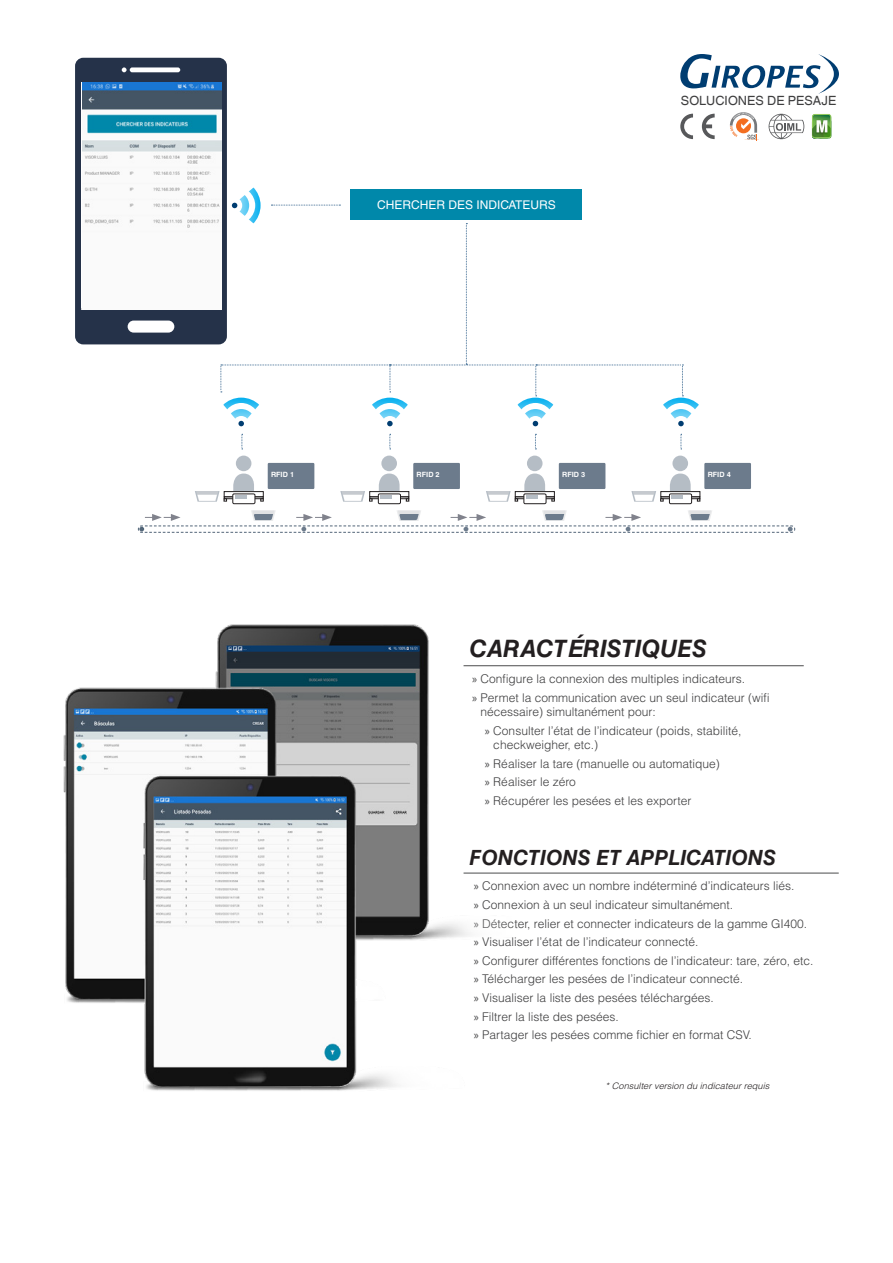
<style>
.page{position:relative;width:893px;height:1263px;background:#fff}
.page>*{position:absolute;margin:0;border:0;box-sizing:border-box;transform-origin:0 0}
.t1{font:italic 700 24px "Helvetica LT Std";color:#231f20}
.t2{font:italic 700 21px "Helvetica LT Std";letter-spacing:.005em;color:#231f20}
.t3{font:12.75px "Helvetica World";letter-spacing:.005em;color:#3e3e3f}
.t4{font:300 12px/18.6px "Helvetica LT Std";color:#3e3e3f}
.t5{font:12px "Helvetica LT Std";color:#fff}
.t6{font:italic 300 8.85px "Helvetica LT Std";color:#231f20;scale:1.04 1}
.t7{font:700 7.2px "Helvetica World";letter-spacing:.005em;color:#fff}
.s1{font-family:"Myriad Pro";font-weight:400}
</style>
<div class="page">
<svg style="left:769px;top:114px;width:35px;height:25px"></svg>
<img style="left:811px;top:115px;width:21px;height:22px">
<svg style="left:812px;top:114px;width:19px;height:25px"></svg>
<svg style="left:730px;top:112px;width:29px;height:29px"></svg>
<svg style="left:680px;top:114px;width:35px;height:25px"></svg>
<svg style="left:680px;top:54px;width:159px;height:40px"></svg>
<hr style="left:464px;top:665px;width:340px;height:1px;background:#4b4c4d">
<div style="left:236px;top:456px;width:15px;height:15px;background:#b5bdc5;border-radius:50%"></div>
<svg style="left:233px;top:473px;width:21px;height:18px"></svg>
<div style="left:381px;top:456px;width:16px;height:15px;background:#b5bdc5;border-radius:50%"></div>
<svg style="left:379px;top:473px;width:21px;height:18px"></svg>
<svg style="left:232px;top:493px;width:24px;height:2px"></svg>
<div style="left:224px;top:491px;width:39px;height:6px;border:1px solid #231f20"></div>
<div style="left:224px;top:497px;width:39px;height:2px;border:1px solid #231f20"></div>
<svg style="left:195px;top:491px;width:32px;height:11px"></svg>
<div style="left:233px;top:494px;width:22px;height:10px;background:#fff"></div>
<div style="left:233px;top:494px;width:22px;height:10px;border:1px solid #231f20"></div>
<hr style="left:235px;top:495px;width:11px;height:4px;background:#b5bdc5">
<svg style="left:377px;top:493px;width:24px;height:2px"></svg>
<div style="left:370px;top:491px;width:39px;height:6px;border:1px solid #231f20"></div>
<div style="left:370px;top:497px;width:39px;height:2px;border:1px solid #231f20"></div>
<svg style="left:340px;top:491px;width:32px;height:11px"></svg>
<div style="left:378px;top:494px;width:22px;height:10px;background:#fff"></div>
<div style="left:378px;top:494px;width:23px;height:10px;border:1px solid #231f20"></div>
<hr style="left:380px;top:495px;width:12px;height:4px;background:#b5bdc5">
<div style="left:268px;top:463px;width:46px;height:26px;background:#6c7b8c"></div>
<div style="left:413px;top:463px;width:47px;height:26px;background:#6c7b8c"></div>
<svg style="left:242px;top:434px;width:1px;height:15px"></svg>
<svg style="left:389px;top:434px;width:2px;height:15px"></svg>
<div style="left:527px;top:456px;width:16px;height:15px;background:#b5bdc5;border-radius:50%"></div>
<svg style="left:524px;top:473px;width:21px;height:18px"></svg>
<svg style="left:523px;top:493px;width:24px;height:2px"></svg>
<div style="left:515px;top:491px;width:39px;height:6px;border:1px solid #231f20"></div>
<div style="left:515px;top:497px;width:39px;height:2px;border:1px solid #231f20"></div>
<svg style="left:486px;top:491px;width:32px;height:11px"></svg>
<div style="left:524px;top:494px;width:22px;height:10px;background:#fff"></div>
<div style="left:524px;top:494px;width:22px;height:10px;border:1px solid #231f20"></div>
<hr style="left:526px;top:495px;width:11px;height:4px;background:#b5bdc5">
<div style="left:559px;top:463px;width:46px;height:26px;background:#6c7b8c"></div>
<svg style="left:535px;top:434px;width:1px;height:15px"></svg>
<svg style="left:251px;top:510px;width:545px;height:23px"></svg>
<div style="left:672px;top:456px;width:16px;height:15px;background:#b5bdc5;border-radius:50%"></div>
<svg style="left:670px;top:473px;width:21px;height:18px"></svg>
<svg style="left:669px;top:493px;width:23px;height:1px"></svg>
<div style="left:661px;top:491px;width:39px;height:6px;border:1px solid #231f20"></div>
<div style="left:661px;top:497px;width:39px;height:2px;border:1px solid #231f20"></div>
<svg style="left:631px;top:491px;width:32px;height:11px"></svg>
<div style="left:669px;top:494px;width:23px;height:10px;background:#fff"></div>
<div style="left:669px;top:494px;width:23px;height:10px;border:1px solid #231f20"></div>
<hr style="left:671px;top:495px;width:12px;height:4px;background:#b5bdc5">
<div style="left:704px;top:463px;width:47px;height:26px;background:#6c7b8c"></div>
<svg style="left:681px;top:434px;width:1px;height:15px"></svg>
<svg style="left:215px;top:187px;width:484px;height:239px"></svg>
<hr style="left:464px;top:873px;width:375px;height:1px;background:#4b4c4d">
<img style="left:63px;top:514px;width:448px;height:577px">
<div style="left:350px;top:189px;width:232px;height:31px;background:#08a"></div>
<div style="left:75px;top:58px;width:152px;height:286px;background:#253249;border-radius:8px"></div>
<div style="left:128px;top:321px;width:46px;height:12px;background:#fff;border-radius:6px"></div>
<div style="left:130px;top:67px;width:50px;height:5px;background:#fff;border-radius:2px"></div>
<svg style="left:122px;top:67px;width:5px;height:5px"></svg>
<img style="left:82px;top:83px;width:139px;height:226px">
<p class="t5" style="left:377px;top:198px;width:180px">CHERCHER DES INDICATEURS</p>
<p class="t3" style="left:681px;top:94px;width:157px">SOLUCIONES DE PESAJE</p>
<p class="t7" style="left:271px;top:470px;width:25px">RFID 1</p>
<p class="t7" style="left:417px;top:470px;width:25px">RFID 2</p>
<p class="t7" style="left:562px;top:470px;width:25px">RFID 3</p>
<p class="t7" style="left:708px;top:470px;width:25px">RFID 4</p>
<h1 class="t1" style="left:470px;top:634px;width:239px">CARACTÉRISTIQUES</h1>
<p class="t4" style="left:472px;top:669px;width:299px"><span class="s1">»</span> Configure la connexion des multiples indicateurs.<br><span class="s1">»</span> Permet la communication avec un seul indicateur (wifi</p>
<p class="t4" style="left:485px;top:702px;width:258px;text-indent:-4px">nécessaire) simultanément pour:<br><span class="s1">»</span> Consulter l’état de l’indicateur (poids, stabilité,</p>
<p class="t4" style="left:485px;top:735px;width:237px;text-indent:9px">checkweigher, etc.)<br><span class="s1">»</span> Réaliser la tare (manuelle ou automatique) <span class="s1">»</span> Réaliser le zéro<br><span class="s1">»</span> Récupérer les pesées et les exporter</p>
<h2 class="t2" style="left:470px;top:844px;width:308px">FONCTIONS ET APPLICATIONS</h2>
<p class="t4" style="left:474px;top:876px;width:341px"><span class="s1">»</span> Connexion avec un nombre indéterminé d’indicateurs liés.<br><span class="s1">»</span> Connexion à un seul indicateur simultanément.<br><span class="s1">»</span> Détecter, relier et connecter indicateurs de la gamme GI400. <span class="s1">»</span> Visualiser l’état de l’indicateur connecté.<br><span class="s1">»</span> Configurer différentes fonctions de l’indicateur: tare, zéro, etc. <span class="s1">»</span> Télécharger les pesées de l’indicateur connecté.<br><span class="s1">»</span> Visualiser la liste des pesées téléchargées.<br><span class="s1">»</span> Filtrer la liste des pesées.<br><span class="s1">»</span> Partager les pesées comme fichier en format CSV.</p>
<p class="t6" style="left:606px;top:1080px;width:159px">* Consulter version du indicateur requis</p>
</div>
